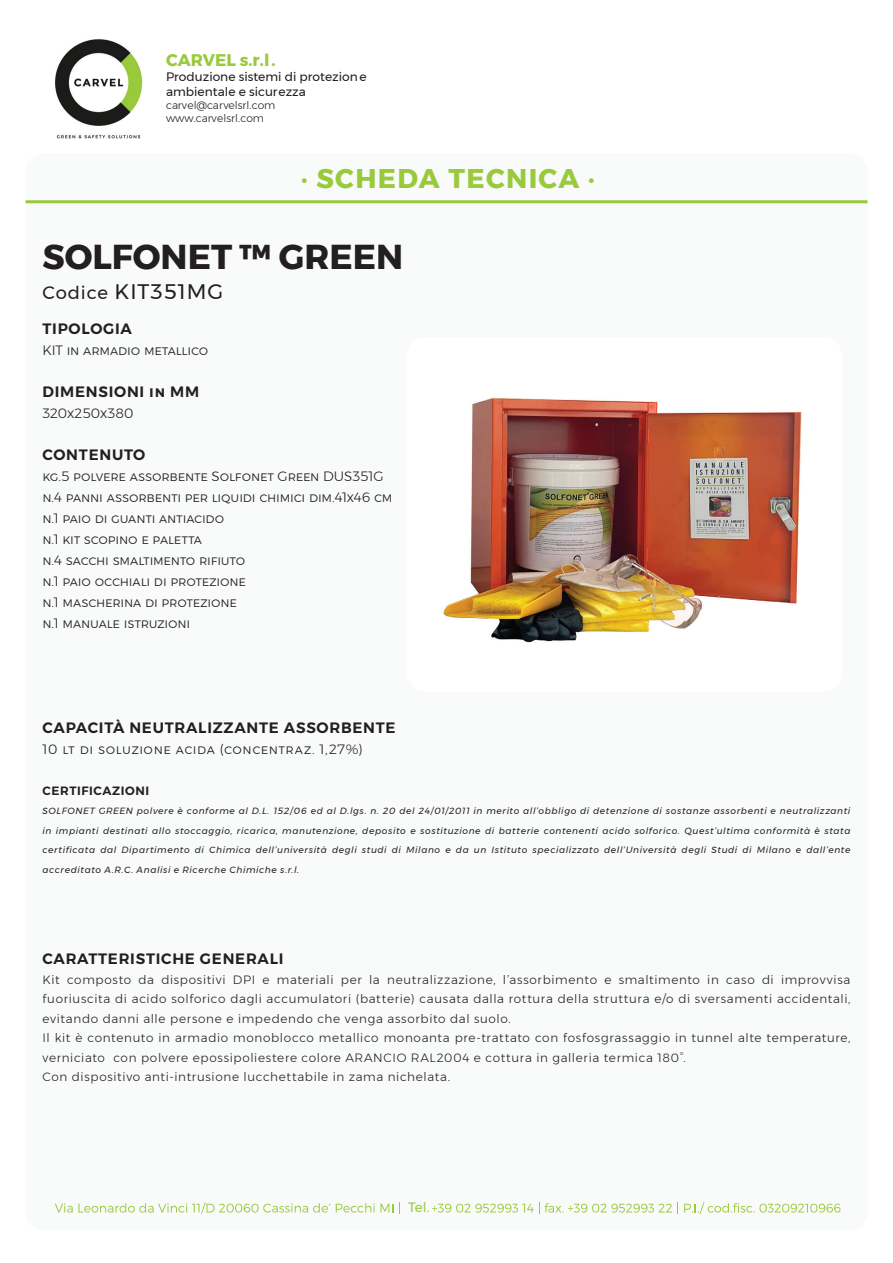
<style>
.page{position:relative;width:893px;height:1263px;background:#fff}
.page>*{position:absolute;margin:0;border:0;box-sizing:border-box;transform-origin:0 0}
.t1{font:700 34.5px "Montserrat";color:#231f20}
.t2{font:700 27px "Montserrat";letter-spacing:.05em;color:#99ca3b}
.t3{font:21px "Montserrat";letter-spacing:.05em;color:#231f20}
.t4{font:700 16.8px "Montserrat";color:#99ca3b}
.t5{font:600 15px "Montserrat";letter-spacing:.05em;color:#231f20}
.t6{font:300 13.5px/21px "Montserrat";letter-spacing:.005em;color:#231f20}
.t7{font:300 13.5px "Montserrat";letter-spacing:.045em;color:#231f20}
.t8{font:13.5px "Montserrat";color:#99ca3b}
.t9{font:12.3px/14.7px "Montserrat";color:#221d1f}
.t10{font:300 12px/19.5px "Montserrat";letter-spacing:.055em;color:#231f20}
.t11{font:600 12px "Montserrat";letter-spacing:.05em;color:#231f20}
.t12{font:300 10.65px/12.9px "Montserrat";color:#221d1f}
.t13{font:italic 9px/19.5px "Montserrat";letter-spacing:.065em;color:#231f20;text-align:justify}
.s1{font-size:18px}
</style>
<div class="page">
<div style="left:26px;top:154px;width:841px;height:1076px;background:#f9fafa;border-radius:18px"></div>
<svg style="left:26px;top:200px;width:841px;height:3px"></svg>
<svg style="left:55px;top:1202px;width:275px;height:12px"></svg>
<svg style="left:336px;top:1203px;width:57px;height:9px"></svg>
<svg style="left:399px;top:1202px;width:1px;height:12px"></svg>
<svg style="left:432px;top:1202px;width:246px;height:12px"></svg>
<svg style="left:684px;top:1202px;width:156px;height:12px"></svg>
<img style="left:55px;top:39px;width:88px;height:100px">
<div style="left:406px;top:337px;width:436px;height:355px;background:#fff;border-radius:21px"></div>
<img style="left:443px;top:397px;width:359px;height:246px">
<h3 class="t4" style="left:166px;top:47px;width:111px">CARVEL S.R.L.</h3>
<p class="t9" style="left:166px;top:69px;width:202px">Produzione sistemi di protezione ambientale e sicurezza</p>
<p class="t12" style="left:166px;top:98px;width:111px">carvel@carvelsrl.com www.carvelsrl.com</p>
<h2 class="t2" style="left:301px;top:157px;width:295px">. SCHEDA TECNICA .</h2>
<h1 class="t1" style="left:43px;top:229px;width:143px">SOLFONET</h1>
<h1 class="t1" style="left:240px;top:229px;width:114px">™ GREEN</h1>
<h3 class="t3" style="left:43px;top:276px;width:182px"><span class="s1">Codice</span> KIT351MG</h3>
<p class="t5" style="left:43px;top:317px;width:91px">TIPOLOGIA</p>
<p class="t6" style="left:43px;top:340px;width:167px">KIT in armadio metallico</p>
<p class="t5" style="left:43px;top:380px;width:158px">DIMENSIONI IN MM</p>
<p class="t6" style="left:43px;top:403px;width:93px">320x250x380</p>
<p class="t5" style="left:43px;top:443px;width:93px">CONTENUTO</p>
<p class="t6" style="left:43px;top:466px;width:352px">kg.5 polvere assorbente Solfonet Green DUS351G n.4 panni assorbenti per liquidi chimici dim.41x46 cm n.1 paio di guanti antiacido<br>n.1 kit scopino e paletta<br>n.4 sacchi smaltimento rifiuto<br>n.1 paio occhiali di protezione<br>n.1 mascherina di protezione<br>n.1 manuale istruzioni</p>
<p class="t5" style="left:43px;top:716px;width:24px">CAPA</p>
<p class="t5" style="left:88px;top:716px;width:309px">CITÀ NEUTRALIZZANTE ASSORBENTE</p>
<p class="t7" style="left:43px;top:739px;width:322px">10 lt di soluzione acida (concentraz. 1,27%)</p>
<p class="t11" style="left:43px;top:781px;width:10px">CER</p>
<p class="t11" style="left:69px;top:781px;width:81px">TIFICAZIONI</p>
<p class="t13" style="left:43px;top:801px;width:809px">SOLFONET GREEN polvere è conforme al D.L. 152/06 ed al D.lgs. n. 20 del 24/01/2011 in merito all’obbligo di detenzione di sostanze assorbenti e neutralizzanti in impianti destinati allo stoccaggio, ricarica, manutenzione, deposito e sostituzione di batterie contenenti acido solforico. Quest’ultima conformità è stata certificata dal Dipartimento di Chimica dell’università degli studi di Milano e da un Istituto specializzato dell’Università degli Studi di Milano e dall’ente accreditato A.R.C. Analisi e Ricerche Chimiche s.r.l.</p>
<p class="t5" style="left:43px;top:947px;width:182px">CARATTERISTICHE GENER</p>
<p class="t5" style="left:258px;top:947px;width:27px">ALI</p>
<p class="t10" style="left:43px;top:970px;width:809px">Kit composto da dispositivi DPI e materiali per la neutralizzazione, l’assorbimento e smaltimento in caso di improvvisa fuoriuscita di acido solforico dagli accumulatori (batterie) causata dalla rottura della struttura e/o di sversamenti accidentali, evitando danni alle persone e impedendo che venga assorbito dal suolo.<br>Il kit è contenuto in armadio monoblocco metallico monoanta pre-trattato con fosfosgrassaggio in tunnel alte temperature, verniciato con polvere epossipoliestere colore arancio RAL2004 e cottura in galleria termica 180°.<br>Con dispositivo anti-intrusione lucchettabile in zama nichelata.</p>
<p class="t8" style="left:408px;top:1197px;width:23px">Tel.</p>
</div>
